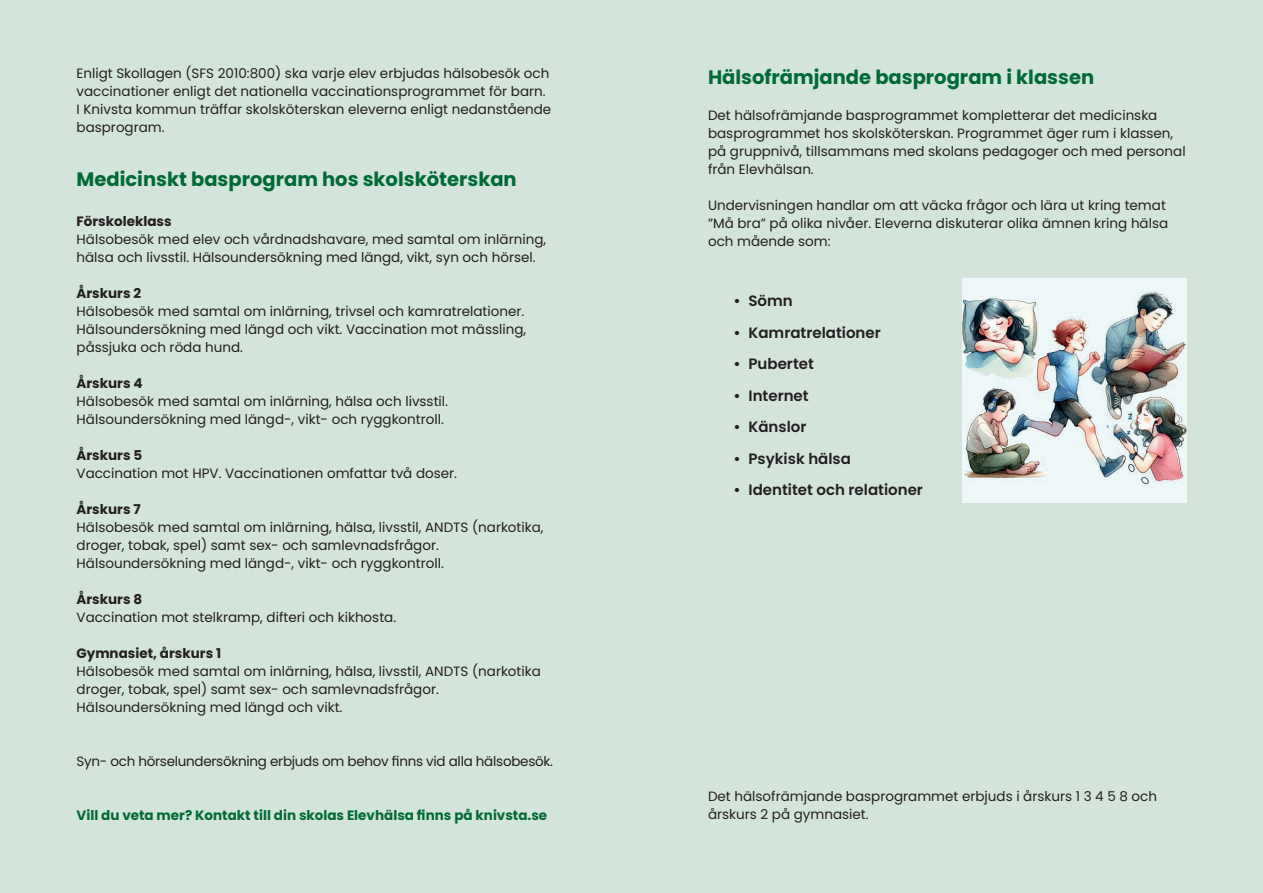
<style>
.page{position:relative;width:1263px;height:893px;background:#d3e4da}
.page>*{position:absolute;margin:0;border:0;box-sizing:border-box;transform-origin:0 0}
.t1{font:700 19.5px "Poppins";color:#006a36}
.t2{font:600 15px "Poppins";color:#231f20}
.t3{font:13.5px/18px "Poppins";color:#231f20}
.t4{font:700 13.5px "Poppins";color:#231f20}
.t5{font:13.5px "Poppins";letter-spacing:-.02em;color:#231f20}
.t6{font:700 13.5px "Poppins";color:#006a36}
</style>
<div class="page">
<img style="left:962px;top:279px;width:224px;height:224px">
<p class="t3" style="left:77px;top:64px;width:476px">Enligt Skollagen (SFS 2010:800) ska varje elev erbjudas hälsobesök och vaccinationer enligt det nationella vaccinationsprogrammet för barn.<br>I Knivsta kommun träffar skolsköterskan eleverna enligt nedanstående basprogram.</p>
<h1 class="t1" style="left:77px;top:168px;width:442px">Medicinskt basprogram hos skolsköterskan</h1>
<p class="t4" style="left:77px;top:214px;width:97px">Förskoleklass</p>
<p class="t3" style="left:77px;top:231px;width:471px">Hälsobesök med elev och vårdnadshavare, med samtal om inlärning, hälsa och livsstil. Hälsoundersökning med längd, vikt, syn och hörsel.</p>
<p class="t4" style="left:77px;top:286px;width:66px">Årskurs 2</p>
<p class="t3" style="left:77px;top:303px;width:451px">Hälsobesök med samtal om inlärning, trivsel och kamratrelationer.<br>Hälsoundersökning med längd och vikt. Vaccination mot mässling, påssjuka och röda hund.</p>
<p class="t4" style="left:77px;top:376px;width:68px">Årskurs 4</p>
<p class="t3" style="left:77px;top:393px;width:373px">Hälsobesök med samtal om inlärning, hälsa och livsstil.<br>Hälsoundersökning med längd-, vikt- och ryggkontroll.</p>
<p class="t4" style="left:77px;top:448px;width:67px">Årskurs 5</p>
<p class="t3" style="left:77px;top:465px;width:382px">Vaccination mot HPV. Vaccinationen omfattar två doser.</p>
<p class="t4" style="left:77px;top:502px;width:66px">Årskurs 7</p>
<p class="t3" style="left:77px;top:519px;width:469px">Hälsobesök med samtal om inlärning, hälsa, livsstil, ANDTS (narkotika, droger, tobak, spel) samt sex- och samlevnadsfrågor.<br>Hälsoundersökning med längd-, vikt- och ryggkontroll.</p>
<p class="t4" style="left:77px;top:592px;width:67px">Årskurs 8</p>
<p class="t3" style="left:77px;top:609px;width:321px">Vaccination mot stelkramp, difteri och kikhosta.</p>
<p class="t4" style="left:77px;top:646px;width:146px">Gymnasiet, årskurs 1</p>
<p class="t3" style="left:77px;top:663px;width:466px">Hälsobesök med samtal om inlärning, hälsa, livsstil, ANDTS (narkotika droger, tobak, spel) samt sex- och samlevnadsfrågor.<br>Hälsoundersökning med längd och vikt.</p>
<p class="t5" style="left:77px;top:754px;width:478px">Syn- och hörselundersökning erbjuds om behov finns vid alla hälsobesök.</p>
<p class="t6" style="left:77px;top:808px;width:472px">Vill du veta mer? Kontakt till din skolas Elevhälsa finns på knivsta.se</p>
<h1 class="t1" style="left:708px;top:66px;width:388px">Hälsofrämjande basprogram i klassen</h1>
<p class="t3" style="left:708px;top:107px;width:479px">Det hälsofrämjande basprogrammet kompletterar det medicinska basprogrammet hos skolsköterskan. Programmet äger rum i klassen, på gruppnivå, tillsammans med skolans pedagoger och med personal från Elevhälsan.</p>
<p class="t3" style="left:708px;top:197px;width:462px">Undervisningen handlar om att väcka frågor och lära ut kring temat ”Må bra” på olika nivåer. Eleverna diskuterar olika ämnen kring hälsa och mående som:</p>
<p class="t2" style="left:733px;top:292px;width:61px">• Sömn</p>
<p class="t2" style="left:733px;top:324px;width:149px">• Kamratrelationer</p>
<p class="t2" style="left:733px;top:355px;width:82px">• Pubertet</p>
<p class="t2" style="left:733px;top:387px;width:77px">• Internet</p>
<p class="t2" style="left:733px;top:418px;width:75px">• Känslor</p>
<p class="t2" style="left:733px;top:450px;width:119px">• Psykisk hälsa</p>
<p class="t2" style="left:733px;top:481px;width:191px">• Identitet och relationer</p>
<p class="t3" style="left:708px;top:788px;width:450px">Det hälsofrämjande basprogrammet erbjuds i årskurs 1 3 4 5 8 och årskurs 2 på gymnasiet.</p>
</div>
